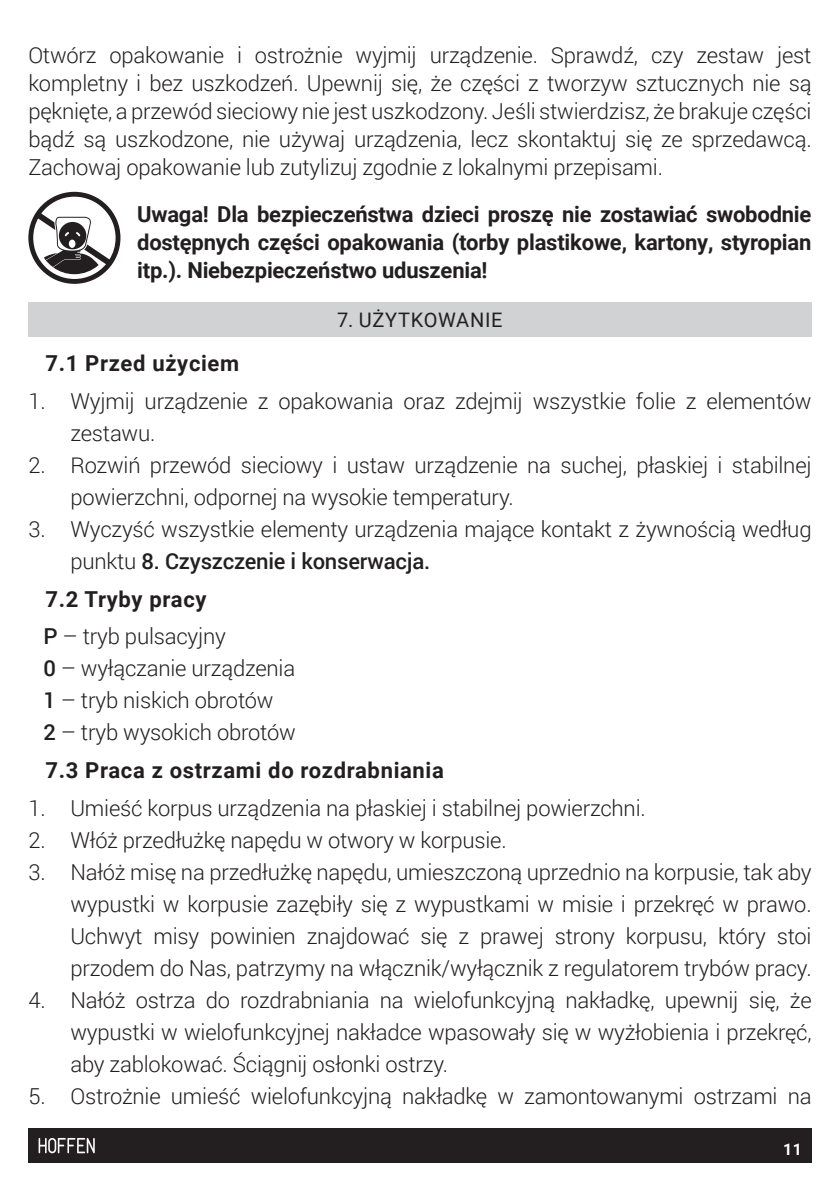
<style>
.page{position:relative;width:840px;height:1191px;background:#fff}
.page>*{position:absolute;margin:0;border:0;box-sizing:border-box;transform-origin:0 0}
.PUNKTOWANIE_-_KROPKI{font:300 22px/32px "Roboto";letter-spacing:-.01em;color:#231f20;text-align:justify}
._7_1_paragraph{font:700 22px/28px "Roboto";letter-spacing:.015em;color:#231f20;text-align:justify}
.TYTULY_ROZDZIALOW{font:20px "Roboto";letter-spacing:.035em;color:#231f20}
.t1{font:700 16px "Roboto";color:#fff}
.s1{font-weight:500}
</style>
<div class="page">
<div style="left:28px;top:1128px;width:783px;height:34px;background:#231f20"></div>
<svg style="left:39px;top:1138px;width:56px;height:15px"></svg>
<svg style="left:28px;top:192px;width:92px;height:92px"></svg>
<div style="left:28px;top:302px;width:783px;height:35px;background:#d1d2d4"></div>
<p class="PUNKTOWANIE_-_KROPKI" style="left:28px;top:40px;width:784px;line-height:28px">Otwórz opakowanie i ostrożnie wyjmij urządzenie. Sprawdź, czy zestaw jest kompletny i bez uszkodzeń. Upewnij się, że części z tworzyw sztucznych nie są pęknięte, a przewód sieciowy nie jest uszkodzony. Jeśli stwierdzisz, że brakuje części bądź są uszkodzone, nie używaj urządzenia, lecz skontaktuj się ze sprzedawcą.<br>Zachowaj opakowanie lub zutylizuj zgodnie z lokalnymi przepisami.</p>
<p class="_7_1_paragraph" style="left:137px;top:200px;width:675px">Uwaga! Dla bezpieczeństwa dzieci proszę nie zostawiać swobodnie dostępnych części opakowania (torby plastikowe, kartony, styropian itp.). Niebezpieczeństwo uduszenia!</p>
<p class="TYTULY_ROZDZIALOW" style="left:337px;top:305px;width:167px">7. UŻYTKOWANIE</p>
<p class="_7_1_paragraph" style="left:45px;top:348px;width:195px">7.1 Przed użyciem</p>
<p class="PUNKTOWANIE_-_KROPKI" style="left:70px;top:384px;width:742px;text-indent:-42px">1. Wyjmij urządzenie z opakowania oraz zdejmij wszystkie folie z elementów zestawu.</p>
<p class="PUNKTOWANIE_-_KROPKI" style="left:70px;top:448px;width:742px;text-indent:-42px">2. Rozwiń przewód sieciowy i ustaw urządzenie na suchej, płaskiej i stabilnej powierzchni, odpornej na wysokie temperatury.</p>
<p class="PUNKTOWANIE_-_KROPKI" style="left:70px;top:512px;width:742px;text-indent:-42px">3. Wyczyść wszystkie elementy urządzenia mające kontakt z żywnością według punktu <span class="s1">8. Czyszczenie i konserwacja.</span></p>
<p class="_7_1_paragraph" style="left:45px;top:584px;width:163px">7.2 Tryby pracy</p>
<p class="PUNKTOWANIE_-_KROPKI" style="left:43px;top:620px;width:184px"><span class="s1">P</span> – tryb pulsacyjny</p>
<p class="PUNKTOWANIE_-_KROPKI" style="left:43px;top:652px;width:253px"><span class="s1">0</span> – wyłączanie urządzenia</p>
<p class="PUNKTOWANIE_-_KROPKI" style="left:43px;top:684px;width:231px"><span class="s1">1</span> – tryb niskich obrotów</p>
<p class="PUNKTOWANIE_-_KROPKI" style="left:43px;top:716px;width:254px"><span class="s1">2</span> – tryb wysokich obrotów</p>
<p class="_7_1_paragraph" style="left:45px;top:755px;width:400px">7.3 Praca z ostrzami do rozdrabniania</p>
<p class="PUNKTOWANIE_-_KROPKI" style="left:28px;top:791px;width:618px">1. Umieść korpus urządzenia na płaskiej i stabilnej powierzchni.</p>
<p class="PUNKTOWANIE_-_KROPKI" style="left:28px;top:823px;width:479px">2. Włóż przedłużkę napędu w otwory w korpusie.</p>
<p class="PUNKTOWANIE_-_KROPKI" style="left:70px;top:855px;width:742px;text-indent:-42px">3. Nałóż misę na przedłużkę napędu, umieszczoną uprzednio na korpusie, tak aby wypustki w korpusie zazębiły się z wypustkami w misie i przekręć w prawo.<br>Uchwyt misy powinien znajdować się z prawej strony korpusu, który stoi przodem do Nas, patrzymy na włącznik/wyłącznik z regulatorem trybów pracy.</p>
<p class="PUNKTOWANIE_-_KROPKI" style="left:70px;top:983px;width:742px;text-indent:-42px">4. Nałóż ostrza do rozdrabniania na wielofunkcyjną nakładkę, upewnij się, że wypustki w wielofunkcyjnej nakładce wpasowały się w wyżłobienia i przekręć, aby zablokować. Ściągnij osłonki ostrzy.</p>
<p class="PUNKTOWANIE_-_KROPKI" style="left:28px;top:1079px;width:784px">5. Ostrożnie umieść wielofunkcyjną nakładkę w zamontowanymi ostrzami na</p>
<p class="t1" style="left:782px;top:1138px;width:20px">11</p>
</div>
